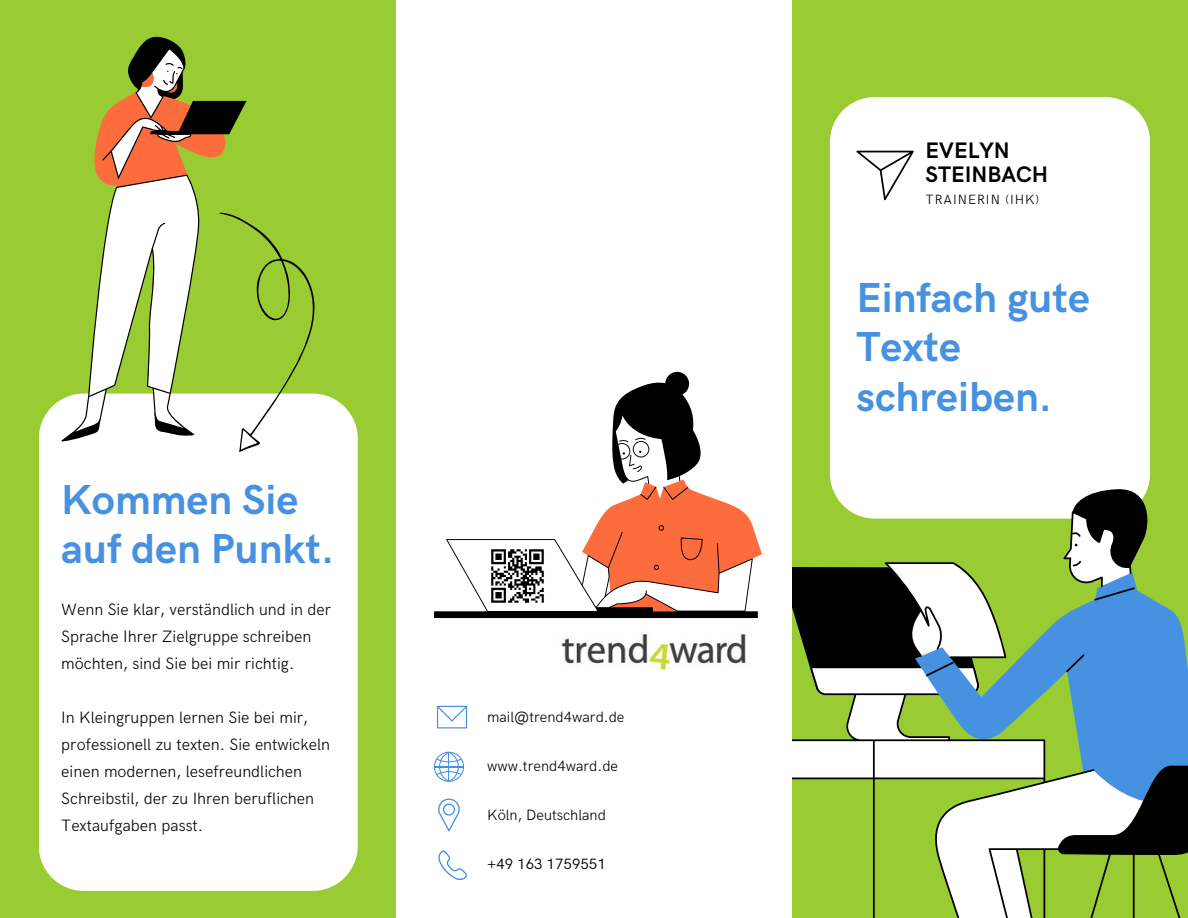
<style>
.page{position:relative;width:1188px;height:918px;background:#9c3}
.page>*{position:absolute;margin:0;border:0;box-sizing:border-box;transform-origin:0 0}
.t1{font:700 42px/49.5px "HK Grotesk";color:#4791e1}
.t2{font:700 22.5px/23.7px "HK Grotesk";color:#000}
.t3{font:300 16.5px/27px "HK Grotesk";color:#000}
.t4{font:300 15px "HK Grotesk";color:#000}
.t5{font:15px "HK Grotesk";color:#000}
.t6{font:300 13.5px "HK Grotesk";letter-spacing:.07em;color:#000}
</style>
<div class="page">
<div style="left:830px;top:97px;width:320px;height:391px;background:#fff"></div>
<div style="left:396px;top:0;width:396px;height:917px;background:#fff"></div>
<div style="left:39px;top:399px;width:319px;height:492px;background:#fff"></div>
<svg style="left:832px;top:488px;width:316px;height:23px;background:#d0d2cd"></svg>
<svg style="left:792px;top:511px;width:389px;height:407px"></svg>
<svg style="left:1058px;top:544px;width:130px;height:311px"></svg>
<svg style="left:434px;top:752px;width:30px;height:30px"></svg>
<svg style="left:438px;top:850px;width:30px;height:30px"></svg>
<svg style="left:62px;top:37px;width:119px;height:404px"></svg>
<svg style="left:200px;top:100px;width:47px;height:58px"></svg>
<svg style="left:71px;top:48px;width:129px;height:387px"></svg>
<svg style="left:116px;top:206px;width:242px;height:253px"></svg>
<svg style="left:434px;top:372px;width:324px;height:246px"></svg>
<svg style="left:437px;top:706px;width:30px;height:22px"></svg>
<svg style="left:438px;top:799px;width:21px;height:32px"></svg>
<img style="left:487px;top:545px;width:61px;height:61px">
<img style="left:561px;top:634px;width:185px;height:36px">
<svg style="left:856px;top:151px;width:58px;height:49px;background:#e0e0e0"></svg>
<p class="t1" style="left:61px;top:476px;width:274px">Kommen Sie auf den Punkt.</p>
<p class="t3" style="left:61px;top:596px;width:271px">Wenn Sie klar, verständlich und in der<br>Sprache Ihrer Zielgruppe schreiben möchten, sind Sie bei mir richtig.</p>
<p class="t3" style="left:61px;top:704px;width:270px">In Kleingruppen lernen Sie bei mir, professionell zu texten. Sie entwickeln einen modernen, lesefreundlichen Schreibstil, der zu Ihren beruflichen Textaufgaben passt.</p>
<h3 class="t4" style="left:487px;top:708px;width:139px">mail@trend4ward.de</h3>
<h3 class="t4" style="left:487px;top:757px;width:132px">www.trend4ward.de</h3>
<p class="t4" style="left:487px;top:806px;width:120px">Köln, Deutschland</p>
<p class="t5" style="left:487px;top:855px;width:120px">+49 163 1759551</p>
<p class="t2" style="left:926px;top:140px;width:124px">EVELYN<br>STEINBACH</p>
<p class="t6" style="left:926px;top:192px;width:115px">TRAINERIN (IHK)</p>
<h1 class="t1" style="left:856px;top:275px;width:235px">Einfach gute<br>Texte schreiben.</h1>
</div>
